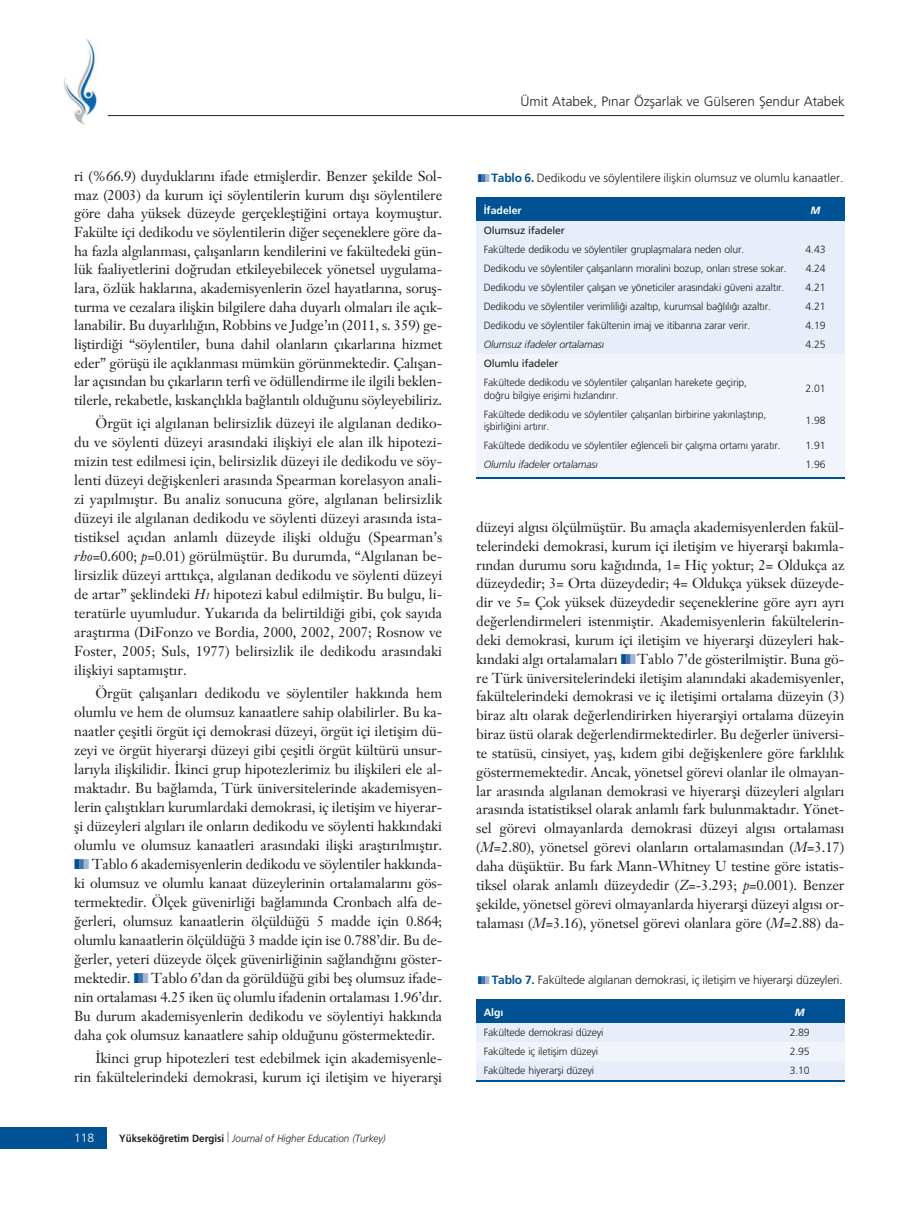
<style>
.page{position:relative;width:919px;height:1217px;background:#fff}
.page>*{position:absolute;margin:0;border:0;box-sizing:border-box;transform-origin:0 0}
.t1{font:14.25px/18.9px "Janson Text";letter-spacing:-.01em;color:#231f20;text-align:justify}
.t2{font:300 13.5px "Frutiger";color:#231f20}
.t3{font:300 12px "Frutiger";letter-spacing:-.02em;color:#231f20}
.t4{font:300 12px "Frutiger";color:#231f20}
.t5{font:300 12px "Frutiger";color:#fff}
.t6{font:300 10.5px/12.6px "Frutiger";letter-spacing:-.015em;color:#231f20}
.t7{font:italic 300 10.5px "Frutiger";letter-spacing:-.015em;color:#231f20;scale:.94 1}
.t8{font:italic 300 10.5px "Frutiger";letter-spacing:-.015em;color:#231f20}
.t9{font:10.5px "Frutiger";letter-spacing:-.015em;color:#231f20}
.t10{font:700 10.5px "Frutiger";color:#fff}
.t11{font:italic 700 10.5px "Frutiger";color:#fff}
.s1{font-style:italic}
.s2{font-style:italic;font-size:9px}
.s3{color:#005295}
.s4{color:#4973ac}
.s5{color:#a4b5d6}
.s6{font-weight:700;font-style:normal}
.s7{font-weight:700;color:#005295}
</style>
<div class="page">
<div style="left:0;top:1127px;width:106px;height:21px;background:#005295"></div>
<img style="left:64px;top:38px;width:34px;height:87px">
<hr style="left:108px;top:115px;width:736px;height:1px;background:#231f20">
<div style="left:97px;top:107px;width:10px;height:9px;background:#fff"></div>
<div style="left:476px;top:1019px;width:368px;height:61px;background:#e7eef9"></div>
<div style="left:476px;top:1041px;width:368px;height:19px;background:#f1f5fb"></div>
<div style="left:476px;top:998px;width:368px;height:24px;background:#005295"></div>
<hr style="left:476px;top:1080px;width:368px;height:1px;background:#005295">
<div style="left:476px;top:218px;width:368px;height:137px;background:#e7eef9"></div>
<div style="left:476px;top:354px;width:368px;height:123px;background:#f1f5fb"></div>
<div style="left:476px;top:197px;width:368px;height:23px;background:#005295"></div>
<hr style="left:476px;top:477px;width:368px;height:2px;background:#005295">
<p class="t1" style="left:74px;top:168px;width:369px">ri (%66.9) duyduklar›n› ifade etmifllerdir. Benzer flekilde Sol&shy;maz (2003) da kurum içi söylentilerin kurum d›fl› söylentilere göre daha yüksek düzeyde gerçekleflti¤ini ortaya koymufltur.<br>Fakülte içi dedikodu ve söylentilerin di¤er seçeneklere göre da&shy;ha fazla alg›lanmas›, çal›flanlar›n kendilerini ve fakültedeki gün&shy;lük faaliyetlerini do¤rudan etkileyebilecek yönetsel uygulama&shy;lara, özlük haklar›na, akademisyenlerin özel hayatlar›na, sorufl&shy;turma ve cezalara iliflkin bilgilere daha duyarl› olmalar› ile aç›k&shy;lanabilir. Bu duyarl›l›¤›n, Robbins ve Judge’›n (2011, s. 359) ge&shy;lifltirdi¤i “söylentiler, buna dahil olanlar›n ç›karlar›na hizmet eder” görüflü ile aç›klanmas› mümkün görünmektedir. Çal›flan&shy;lar aç›s›ndan bu ç›karlar›n terfi ve ödüllendirme ile ilgili beklen&shy;tilerle, rekabetle, k›skançl›kla ba¤lant›l› oldu¤unu söyleyebiliriz.</p>
<p class="t1" style="left:74px;top:415px;width:369px;text-indent:21px">Örgüt içi alg›lanan belirsizlik düzeyi ile alg›lanan dediko&shy;du ve söylenti düzeyi aras›ndaki iliflkiyi ele alan ilk hipotezi&shy;mizin test edilmesi için, belirsizlik düzeyi ile dedikodu ve söy&shy;lenti düzeyi de¤iflkenleri aras›nda Spearman korelasyon anali&shy;zi yap›lm›flt›r. Bu analiz sonucuna göre, alg›lanan belirsizlik düzeyi ile alg›lanan dedikodu ve söylenti düzeyi aras›nda ista&shy;tistiksel aç›dan anlaml› düzeyde iliflki oldu¤u (Spearman’s <span class="s1">rho</span>=0.600; <span class="s1">p</span>=0.01) görülmüfltür. Bu durumda, “Alg›lanan be&shy;lirsizlik düzeyi artt›kça, alg›lanan dedikodu ve söylenti düzeyi de artar” fleklindeki <span class="s1">H</span><span class="s2">1</span> hipotezi kabul edilmifltir. Bu bulgu, li&shy;teratürle uyumludur. Yukar›da da belirtildi¤i gibi, çok say›da araflt›rma (DiFonzo ve Bordia, 2000, 2002, 2007; Rosnow ve Foster, 2005; Suls, 1977) belirsizlik ile dedikodu aras›ndaki iliflkiyi saptam›flt›r.</p>
<p class="t1" style="left:74px;top:685px;width:369px;text-indent:21px">Örgüt çal›flanlar› dedikodu ve söylentiler hakk›nda hem olumlu ve hem de olumsuz kanaatlere sahip olabilirler. Bu ka&shy;naatler çeflitli örgüt içi demokrasi düzeyi, örgüt içi iletiflim dü&shy;zeyi ve örgüt hiyerarfli düzeyi gibi çeflitli örgüt kültürü unsur&shy;lar›yla iliflkilidir. ‹kinci grup hipotezlerimiz bu iliflkileri ele al&shy;maktad›r. Bu ba¤lamda, Türk üniversitelerinde akademisyen&shy;lerin çal›flt›klar› kurumlardaki demokrasi, iç iletiflim ve hiyerar&shy;fli düzeyleri alg›lar› ile onlar›n dedikodu ve söylenti hakk›ndaki olumlu ve olumsuz kanaatleri aras›ndaki iliflki araflt›r›lm›flt›r. <span class="s3">❚</span><span class="s4">❚</span><span class="s5">❚</span> Tablo 6 akademisyenlerin dedikodu ve söylentiler hakk›nda&shy;ki olumsuz ve olumlu kanaat düzeylerinin ortalamalar›n› gös&shy;termektedir. Ölçek güvenirli¤i ba¤lam›nda Cronbach alfa de-¤erleri, olumsuz kanaatlerin ölçüldü¤ü 5 madde için 0.864; olumlu kanaatlerin ölçüldü¤ü 3 madde için ise 0.788’dir. Bu de-¤erler, yeteri düzeyde ölçek güvenirli¤inin sa¤land›¤›n› göster&shy;mektedir. <span class="s3">❚</span><span class="s4">❚</span><span class="s5">❚</span> Tablo 6’dan da görüldü¤ü gibi befl olumsuz ifade&shy;nin ortalamas› 4.25 iken üç olumlu ifadenin ortalamas› 1.96’d›r.<br>Bu durum akademisyenlerin dedikodu ve söylentiyi hakk›nda daha çok olumsuz kanaatlere sahip oldu¤unu göstermektedir.</p>
<p class="t1" style="left:74px;top:1049px;width:369px;text-align:right">‹kinci grup hipotezleri test edebilmek için akademisyenle-<br>rin fakültelerindeki demokrasi, kurum içi iletiflim ve hiyerarfli</p>
<p class="t5" style="left:74px;top:1132px;width:22px">118</p>
<p class="t7" style="left:119px;top:1133px;width:285px"><span class="s6">Yüksekö¤retim Dergisi</span> Journal of Higher Education (Turkey)</p>
<p class="t2" style="left:520px;top:96px;width:326px">Ümit Atabek, P›nar Özflarlak ve Gülseren fiendur Atabek</p>
<p class="t4" style="left:478px;top:173px;width:367px"><span class="s3">❚</span><span class="s4">❚</span><span class="s5">❚</span> <span class="s7">Tablo 6.</span> Dedikodu ve söylentilere iliflkin olumsuz ve olumlu kanaatler.</p>
<p class="t10" style="left:483px;top:206px;width:39px">‹fadeler</p>
<p class="t11" style="left:810px;top:206px;width:11px">M</p>
<p class="t9" style="left:483px;top:226px;width:83px">Olumsuz ifadeler</p>
<p class="t6" style="left:483px;top:244px;width:262px">Fakültede dedikodu ve söylentiler gruplaflmalara neden olur.</p>
<p class="t6" style="left:805px;top:244px;width:21px">4.43</p>
<p class="t6" style="left:483px;top:263px;width:304px">Dedikodu ve söylentiler çal›flanlar›n moralini bozup, onlar› strese sokar.</p>
<p class="t6" style="left:805px;top:263px;width:21px">4.24</p>
<p class="t6" style="left:483px;top:282px;width:302px">Dedikodu ve söylentiler çal›flan ve yöneticiler aras›ndaki güveni azalt›r.</p>
<p class="t6" style="left:805px;top:282px;width:21px">4.21</p>
<p class="t6" style="left:483px;top:301px;width:289px">Dedikodu ve söylentiler verimlili¤i azalt›p, kurumsal ba¤l›l›¤› azalt›r.</p>
<p class="t6" style="left:805px;top:301px;width:21px">4.21</p>
<p class="t6" style="left:483px;top:320px;width:268px">Dedikodu ve söylentiler fakültenin imaj ve itibar›na zarar verir.</p>
<p class="t6" style="left:805px;top:320px;width:21px">4.19</p>
<p class="t8" style="left:483px;top:340px;width:122px">Olumsuz ifadeler ortalamas›</p>
<p class="t6" style="left:805px;top:339px;width:21px">4.25</p>
<p class="t9" style="left:483px;top:359px;width:76px">Olumlu ifadeler</p>
<p class="t6" style="left:483px;top:377px;width:265px">Fakültede dedikodu ve söylentiler çal›flanlar› harekete geçirip, do¤ru bilgiye eriflimi h›zland›r›r.</p>
<p class="t6" style="left:805px;top:383px;width:21px">2.01</p>
<p class="t6" style="left:483px;top:408px;width:284px">Fakültede dedikodu ve söylentiler çal›flanlar› birbirine yak›nlaflt›r›p, iflbirli¤ini art›r›r.</p>
<p class="t6" style="left:805px;top:414px;width:21px">1.98</p>
<p class="t6" style="left:483px;top:440px;width:298px">Fakültede dedikodu ve söylentiler e¤lenceli bir çal›flma ortam› yarat›r.</p>
<p class="t6" style="left:805px;top:440px;width:21px">1.91</p>
<p class="t8" style="left:483px;top:460px;width:115px">Olumlu ifadeler ortalamas›</p>
<p class="t6" style="left:805px;top:459px;width:21px">1.96</p>
<p class="t1" style="left:476px;top:519px;width:369px">düzeyi alg›s› ölçülmüfltür. Bu amaçla akademisyenlerden fakül&shy;telerindeki demokrasi, kurum içi iletiflim ve hiyerarfli bak›mla&shy;r›ndan durumu soru ka¤›d›nda, 1= Hiç yoktur; 2= Oldukça az düzeydedir; 3= Orta düzeydedir; 4= Oldukça yüksek düzeyde&shy;dir ve 5= Çok yüksek düzeydedir seçeneklerine göre ayr› ayr› de¤erlendirmeleri istenmifltir. Akademisyenlerin fakültelerin&shy;deki demokrasi, kurum içi iletiflim ve hiyerarfli düzeyleri hak&shy;k›ndaki alg› ortalamalar› <span class="s3">❚</span><span class="s4">❚</span><span class="s5">❚</span>Tablo 7’de gösterilmifltir. Buna gö&shy;re Türk üniversitelerindeki iletiflim alan›ndaki akademisyenler, fakültelerindeki demokrasi ve iç iletiflimi ortalama düzeyin (3) biraz alt› olarak de¤erlendirirken hiyerarfliyi ortalama düzeyin biraz üstü olarak de¤erlendirmektedirler. Bu de¤erler üniversi&shy;te statüsü, cinsiyet, yafl, k›dem gibi de¤iflkenlere göre farkl›l›k göstermemektedir. Ancak, yönetsel görevi olanlar ile olmayan&shy;lar aras›nda alg›lanan demokrasi ve hiyerarfli düzeyleri alg›lar› aras›nda istatistiksel olarak anlaml› fark bulunmaktad›r. Yönet&shy;sel görevi olmayanlarda demokrasi düzeyi alg›s› ortalamas› (<span class="s1">M</span>=2.80), yönetsel görevi olanlar›n ortalamas›ndan (<span class="s1">M</span>=3.17) daha düflüktür. Bu fark Mann-Whitney U testine göre istatis&shy;tiksel olarak anlaml› düzeydedir (<span class="s1">Z</span>=-3.293; <span class="s1">p</span>=0.001). Benzer flekilde, yönetsel görevi olmayanlarda hiyerarfli düzeyi alg›s› or&shy;talamas› (<span class="s1">M</span>=3.16), yönetsel görevi olanlara göre (<span class="s1">M</span>=2.88) da-</p>
<p class="t3" style="left:478px;top:974px;width:366px"><span class="s3">❚</span><span class="s4">❚</span><span class="s5">❚</span> <span class="s7">Tablo 7.</span> Fakültede alg›lanan demokrasi, iç iletiflim ve hiyerarfli düzeyleri.</p>
<p class="t10" style="left:483px;top:1007px;width:21px">Alg›</p>
<p class="t11" style="left:794px;top:1007px;width:11px">M</p>
<p class="t6" style="left:483px;top:1026px;width:121px">Fakültede demokrasi düzeyi</p>
<p class="t6" style="left:789px;top:1026px;width:21px">2.89</p>
<p class="t6" style="left:483px;top:1045px;width:116px">Fakültede iç iletiflim düzeyi</p>
<p class="t6" style="left:789px;top:1045px;width:21px">2.95</p>
<p class="t6" style="left:483px;top:1064px;width:112px">Fakültede hiyerarfli düzeyi</p>
<p class="t6" style="left:789px;top:1064px;width:21px">3.10</p>
</div>
